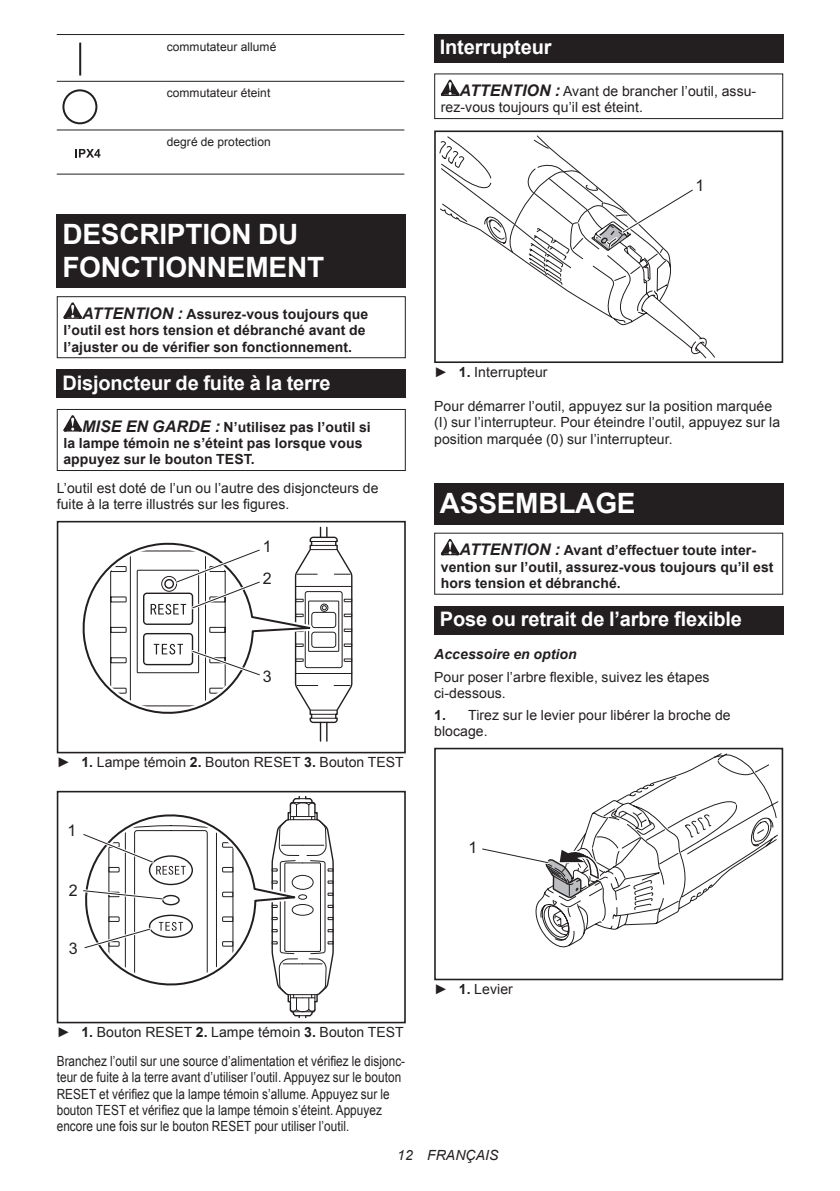
<style>
.page{position:relative;width:840px;height:1191px;background:#fff}
.page>*{position:absolute;margin:0;border:0;box-sizing:border-box;transform-origin:0 0}
.t1{font:700 28px/32.8px "Arial";letter-spacing:-.01em;color:#fff}
.t2{font:700 20px "Arial";letter-spacing:-.01em;color:#fff}
.t3{font:16px/32px "Arial";color:#231f20}
.t4{font:14px/16.4px "Arial";letter-spacing:.005em;color:#231f20}
.t5{font:700 14px/16.4px "Arial";letter-spacing:.005em;color:#231f20}
.t6{font:14px/16.4px "Arial";letter-spacing:.005em;color:#231f20;scale:.84 1}
.t7{font:italic 700 14px "Arial";letter-spacing:.005em;color:#231f20}
.t8{font:italic 14px "Arial";letter-spacing:.005em;color:#231f20}
.t9{font:12px "Arial";letter-spacing:.005em;color:#231f20}
.s1{font-style:italic;font-size:16px}
.s2{font-weight:700}
.s3{font-weight:700;font-style:italic;font-size:16px}
</style>
<div class="page">
<hr style="left:57px;top:34px;width:104px;height:1px;background:#231f20">
<hr style="left:161px;top:34px;width:243px;height:1px;background:#231f20">
<hr style="left:57px;top:81px;width:104px;height:1px;background:#231f20">
<hr style="left:161px;top:81px;width:243px;height:1px;background:#231f20">
<hr style="left:57px;top:129px;width:104px;height:1px;background:#231f20">
<hr style="left:161px;top:129px;width:243px;height:1px;background:#231f20">
<hr style="left:57px;top:174px;width:104px;height:1px;background:#231f20">
<hr style="left:161px;top:174px;width:243px;height:1px;background:#231f20">
<hr style="left:79px;top:43px;width:2px;height:33px;background:#231f20">
<div style="left:62px;top:89px;width:35px;height:35px;border:2px solid #231f20;border-radius:50%"></div>
<svg style="left:75px;top:149px;width:25px;height:9px"></svg>
<div style="left:57px;top:214px;width:348px;height:74px;background:#231f20"></div>
<svg style="left:63px;top:302px;width:19px;height:17px"></svg>
<div style="left:57px;top:296px;width:348px;height:62px;border:1px solid #231f20"></div>
<div style="left:57px;top:369px;width:348px;height:29px;background:#231f20"></div>
<svg style="left:63px;top:415px;width:19px;height:16px"></svg>
<div style="left:57px;top:409px;width:348px;height:62px;border:1px solid #231f20"></div>
<svg style="left:309px;top:527px;width:44px;height:214px"></svg>
<svg style="left:311px;top:540px;width:5px;height:177px"></svg>
<svg style="left:82px;top:540px;width:229px;height:177px"></svg>
<div style="left:57px;top:521px;width:348px;height:232px;border:2px solid #231f20"></div>
<svg style="left:110px;top:546px;width:153px;height:163px"></svg>
<div style="left:57px;top:791px;width:348px;height:232px;border:2px solid #231f20"></div>
<svg style="left:83px;top:796px;width:251px;height:221px"></svg>
<div style="left:434px;top:34px;width:348px;height:29px;background:#231f20"></div>
<svg style="left:440px;top:80px;width:19px;height:16px"></svg>
<div style="left:434px;top:73px;width:348px;height:46px;border:1px solid #231f20"></div>
<svg style="left:439px;top:136px;width:276px;height:223px"></svg>
<div style="left:434px;top:335px;width:73px;height:28px;background:#fff"></div>
<div style="left:434px;top:130px;width:348px;height:233px;border:2px solid #231f20"></div>
<svg style="left:592px;top:186px;width:104px;height:67px"></svg>
<div style="left:434px;top:483px;width:348px;height:41px;background:#231f20"></div>
<svg style="left:440px;top:539px;width:19px;height:16px"></svg>
<div style="left:434px;top:606px;width:348px;height:28px;background:#231f20"></div>
<svg style="left:577px;top:753px;width:201px;height:177px"></svg>
<div style="left:434px;top:747px;width:348px;height:233px;border:2px solid #231f20"></div>
<svg style="left:478px;top:845px;width:125px;height:135px"></svg>
<p class="t9" style="left:167px;top:38px;width:111px">commutateur allumé</p>
<p class="t9" style="left:167px;top:85px;width:105px">commutateur éteint</p>
<p class="t9" style="left:167px;top:134px;width:105px">degré de protection</p>
<h1 class="t1" style="left:62px;top:219px;width:263px">DESCRIPTION DU<br>FONCTIONNEMENT</h1>
<p class="t5" style="left:63px;top:306px;width:306px;text-indent:19px"><span class="s1">ATTENTION :</span> Assurez-vous toujours que l’outil est hors tension et débranché avant de l’ajuster ou de vérifier son fonctionnement.</p>
<h2 class="t2" style="left:62px;top:369px;width:269px">Disjoncteur de fuite à la terre</h2>
<p class="t5" style="left:63px;top:419px;width:309px;text-indent:19px"><span class="s1">MISE EN GARDE :</span> N’utilisez pas l’outil si la lampe témoin ne s’éteint pas lorsque vous appuyez sur le bouton TEST.</p>
<p class="t4" style="left:57px;top:480px;width:323px">L’outil est doté de l’un ou l’autre des disjoncteurs de fuite à la terre illustrés sur les figures.</p>
<p class="t3" style="left:263px;top:530px;width:10px">1<br>2</p>
<p class="t3" style="left:263px;top:660px;width:10px">3</p>
<p class="t4" style="left:57px;top:754px;width:348px">► <span class="s2">1.</span> Lampe témoin <span class="s2">2.</span> Bouton RESET <span class="s2">3.</span> Bouton TEST</p>
<p class="t3" style="left:67px;top:814px;width:10px">1</p>
<p class="t3" style="left:69px;top:874px;width:10px">2</p>
<p class="t3" style="left:69px;top:932px;width:10px">3</p>
<p class="t4" style="left:57px;top:1017px;width:349px;line-height:28.8px">► <span class="s2">1.</span> Bouton RESET <span class="s2">2.</span> Lampe témoin <span class="s2">3.</span> Bouton TEST<br>Branchez l’outil sur une source d’alimentation et vérifiez le disjonc-</p>
<p class="t6" style="left:57px;top:1069px;width:411px">teur de fuite à la terre avant d’utiliser l’outil. Appuyez sur le bouton RESET et vérifiez que la lampe témoin s’allume. Appuyez sur le bouton TEST et vérifiez que la lampe témoin s’éteint. Appuyez encore une fois sur le bouton RESET pour utiliser l’outil.</p>
<h2 class="t2" style="left:439px;top:34px;width:113px">Interrupteur</h2>
<p class="t4" style="left:440px;top:83px;width:317px;text-indent:19px"><span class="s3">ATTENTION :</span> Avant de brancher l’outil, assu&shy;rez-vous toujours qu’il est éteint.</p>
<p class="t3" style="left:695px;top:170px;width:10px">1</p>
<p class="t4" style="left:434px;top:363px;width:115px">► <span class="s2">1.</span> Interrupteur</p>
<p class="t4" style="left:434px;top:398px;width:347px">Pour démarrer l’outil, appuyez sur la position marquée (I) sur l’interrupteur. Pour éteindre l’outil, appuyez sur la position marquée (0) sur l’interrupteur.</p>
<h1 class="t1" style="left:439px;top:488px;width:197px">ASSEMBLAGE</h1>
<p class="t5" style="left:440px;top:542px;width:334px;text-indent:19px"><span class="s1">ATTENTION :</span> Avant d’effectuer toute inter&shy;vention sur l’outil, assurez-vous toujours qu’il est hors tension et débranché.</p>
<h2 class="t2" style="left:439px;top:605px;width:303px">Pose ou retrait de l’arbre flexible</h2>
<p class="t7" style="left:434px;top:645px;width:144px">Accessoire en option</p>
<p class="t4" style="left:434px;top:668px;width:277px">Pour poser l’arbre flexible, suivez les étapes ci-dessous.</p>
<p class="t4" style="left:434px;top:707px;width:298px"><span class="s2">1.</span> Tirez sur le levier pour libérer la broche de blocage.</p>
<p class="t3" style="left:468px;top:831px;width:10px">1</p>
<p class="t4" style="left:434px;top:980px;width:80px">► <span class="s2">1.</span> Levier</p>
<p class="t8" style="left:397px;top:1146px;width:103px">12 FRANÇAIS</p>
</div>
